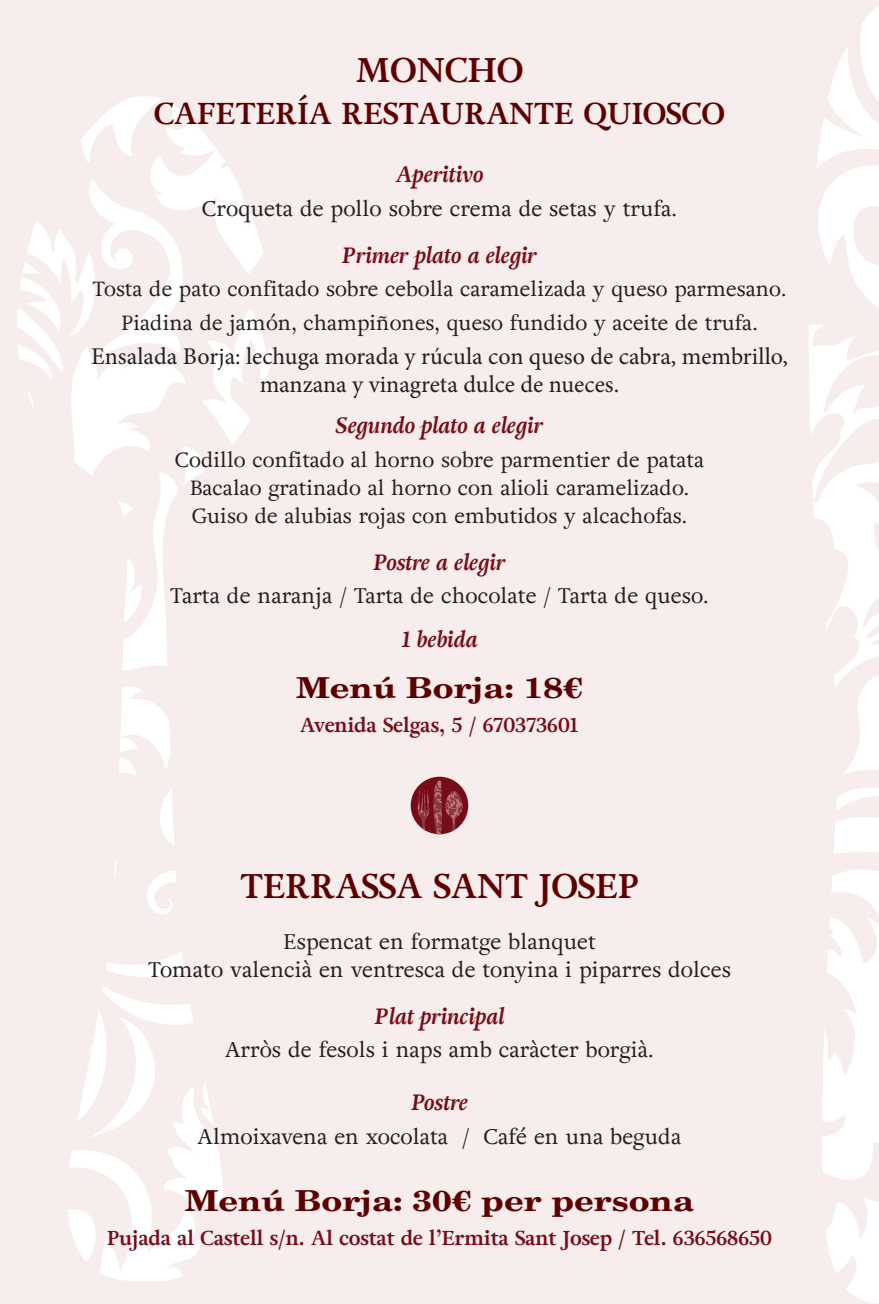
<style>
.page{position:relative;width:879px;height:1304px;background:#f6edec}
.page>*{position:absolute;margin:0;border:0;box-sizing:border-box;transform-origin:0 0}
.aa-MENUS_Bar{font:700 34px "Adriane Text W01";color:#5e0000}
.aa-MENUS_Bar-2{font:700 30px "Adriane Text W01";color:#5e0000}
.aa-MENUS_euros{font:700 29px "New Century Schlbk";color:#5e0000;scale:1.18 1}
.aa-MENUS_text{font:24px/28px "Minion Pro";color:#231f20;text-align:center}
.aa-MENUS_plats_1-2{font:italic 700 22px "Adriane Text W01";color:#760c18}
.aa-MENUS_text-2{font:21px "Adriane Text W01";color:#231f20}
.aa-MENUS_text-3{font:20.4px "Adriane Text W01";color:#231f20}
.aa-ADREÇA{font:700 20px "Adriane Text W01";color:#760c18}
</style>
<div class="page">
<div style="left:411px;top:777px;width:57px;height:57px;background:#760c18;border-radius:50%"></div>
<svg style="left:418px;top:780px;width:44px;height:55px"></svg>
<svg style="left:119px;top:687px;width:51px;height:88px"></svg>
<svg style="left:17px;top:96px;width:255px;height:575px"></svg>
<svg style="left:114px;top:859px;width:2px;height:17px"></svg>
<svg style="left:147px;top:871px;width:29px;height:43px"></svg>
<svg style="left:160px;top:789px;width:14px;height:56px"></svg>
<svg style="left:68px;top:951px;width:155px;height:330px"></svg>
<svg style="left:822px;top:870px;width:57px;height:434px"></svg>
<svg style="left:834px;top:788px;width:45px;height:65px"></svg>
<svg style="left:809px;top:6px;width:70px;height:768px"></svg>
<p class="aa-MENUS_Bar" style="left:356px;top:49px;width:169px">MONCHO</p>
<p class="aa-MENUS_Bar-2" style="left:154px;top:94px;width:572px">CAFETERÍA RESTAURANTE QUIOSCO</p>
<p class="aa-MENUS_plats_1-2" style="left:395px;top:160px;width:89px">Aperitivo</p>
<p class="aa-MENUS_text-2" style="left:202px;top:195px;width:477px">Croqueta de pollo sobre crema de setas y trufa.</p>
<p class="aa-MENUS_plats_1-2" style="left:342px;top:241px;width:197px">Primer plato a elegir</p>
<p class="aa-MENUS_text-3" style="left:92px;top:276px;width:695px">Tosta de pato confitado sobre cebolla caramelizada y queso parmesano.</p>
<p class="aa-MENUS_text-3" style="left:121px;top:310px;width:638px">Piadina de jamón, champiñones, queso fundido y aceite de trufa.</p>
<p class="aa-MENUS_text" style="left:91px;top:342px;width:698px">Ensalada Borja: lechuga morada y rúcula con queso de cabra, membrillo, manzana y vinagreta dulce de nueces.</p>
<p class="aa-MENUS_plats_1-2" style="left:336px;top:411px;width:209px">Segundo plato a elegir</p>
<p class="aa-MENUS_text-3" style="left:175px;top:447px;width:531px">Codillo confitado al horno sobre parmentier de patata</p>
<p class="aa-MENUS_text-3" style="left:190px;top:475px;width:501px">Bacalao gratinado al horno con alioli caramelizado.</p>
<p class="aa-MENUS_text-3" style="left:192px;top:503px;width:497px">Guiso de alubias rojas con embutidos y alcachofas.</p>
<p class="aa-MENUS_plats_1-2" style="left:373px;top:548px;width:134px">Postre a elegir</p>
<p class="aa-MENUS_text-2" style="left:170px;top:583px;width:540px">Tarta de naranja / Tarta de chocolate / Tarta de queso.</p>
<p class="aa-MENUS_plats_1-2" style="left:401px;top:626px;width:78px">1 bebida</p>
<p class="aa-MENUS_euros" style="left:296px;top:669px;width:244px">Menú Borja: 18€</p>
<p class="aa-ADREÇA" style="left:300px;top:712px;width:280px">Avenida Selgas, 5 / 670373601</p>
<p class="aa-MENUS_Bar" style="left:240px;top:865px;width:399px">TERRASSA SANT JOSEP</p>
<p class="aa-MENUS_text-2" style="left:283px;top:928px;width:314px">Espencat en formatge blanquet</p>
<p class="aa-MENUS_text-2" style="left:148px;top:956px;width:584px">Tomato valencià en ventresca de tonyina i piparres dolces</p>
<p class="aa-MENUS_plats_1-2" style="left:375px;top:1002px;width:131px">Plat principal</p>
<p class="aa-MENUS_text-2" style="left:225px;top:1037px;width:430px">Arròs de fesols i naps amb caràcter borgià.</p>
<p class="aa-MENUS_plats_1-2" style="left:411px;top:1088px;width:58px">Postre</p>
<p class="aa-MENUS_text-2" style="left:198px;top:1123px;width:485px">Almoixavena en xocolata / Café en una beguda</p>
<p class="aa-MENUS_euros" style="left:185px;top:1183px;width:433px">Menú Borja: 30€ per persona</p>
<p class="aa-ADREÇA" style="left:107px;top:1226px;width:666px">Pujada al Castell s/n. Al costat de l’Ermita Sant Josep / Tel. 636568650</p>
</div>
